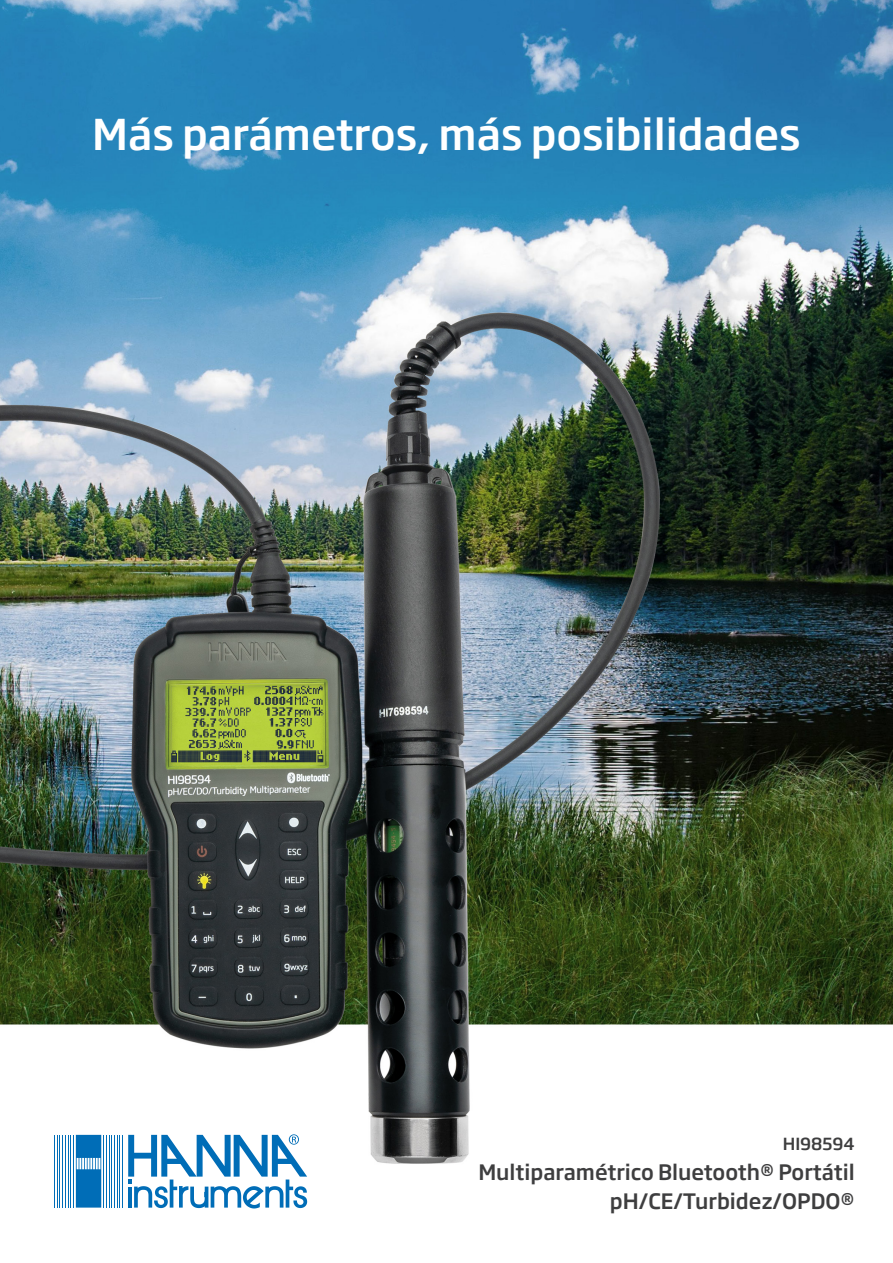
<style>
.page{position:relative;width:893px;height:1263px;background:#fff}
.page>*{position:absolute;margin:0;border:0;box-sizing:border-box;transform-origin:0 0}
.t1{font:500 42px "Soho Gothic Pro";color:#fff}
.t2{font:500 21px/29.4px "Soho Gothic Pro";color:#3e3e3f;text-align:right}
.t3{font:500 16.5px "Soho Gothic Pro";color:#3e3e3f}
</style>
<div class="page">
<img style="left:0;top:0;width:893px;height:1209px">
<hr style="left:122px;top:1135px;width:1px;height:72px;background:#006db7">
<hr style="left:120px;top:1135px;width:1px;height:72px;background:#006db7">
<hr style="left:117px;top:1135px;width:1px;height:72px;background:#006db7">
<hr style="left:114px;top:1135px;width:1px;height:72px;background:#006db7">
<hr style="left:111px;top:1135px;width:1px;height:72px;background:#006db7">
<hr style="left:109px;top:1135px;width:1px;height:72px;background:#006db7">
<hr style="left:106px;top:1135px;width:1px;height:72px;background:#006db7">
<hr style="left:103px;top:1135px;width:1px;height:72px;background:#006db7">
<hr style="left:73px;top:1135px;width:1px;height:72px;background:#006db7">
<hr style="left:70px;top:1135px;width:1px;height:72px;background:#006db7">
<hr style="left:68px;top:1135px;width:1px;height:72px;background:#006db7">
<hr style="left:65px;top:1135px;width:1px;height:72px;background:#006db7">
<hr style="left:62px;top:1135px;width:1px;height:72px;background:#006db7">
<hr style="left:59px;top:1135px;width:1px;height:72px;background:#006db7">
<hr style="left:57px;top:1135px;width:1px;height:72px;background:#006db7">
<hr style="left:54px;top:1135px;width:1px;height:72px;background:#006db7">
<svg style="left:76px;top:1135px;width:25px;height:72px;background:#1b7cbe"></svg>
<svg style="left:128px;top:1134px;width:179px;height:74px"></svg>
<h1 class="t1" style="left:92px;top:101px;width:710px">Más parámetros, más posibilidades</h1>
<p class="t3" style="left:783px;top:1131px;width:73px">HI98594</p>
<p class="t2" style="left:478px;top:1156px;width:378px">Multiparamétrico Bluetooth® Portátil pH/CE/Turbidez/OPDO®</p>
</div>
